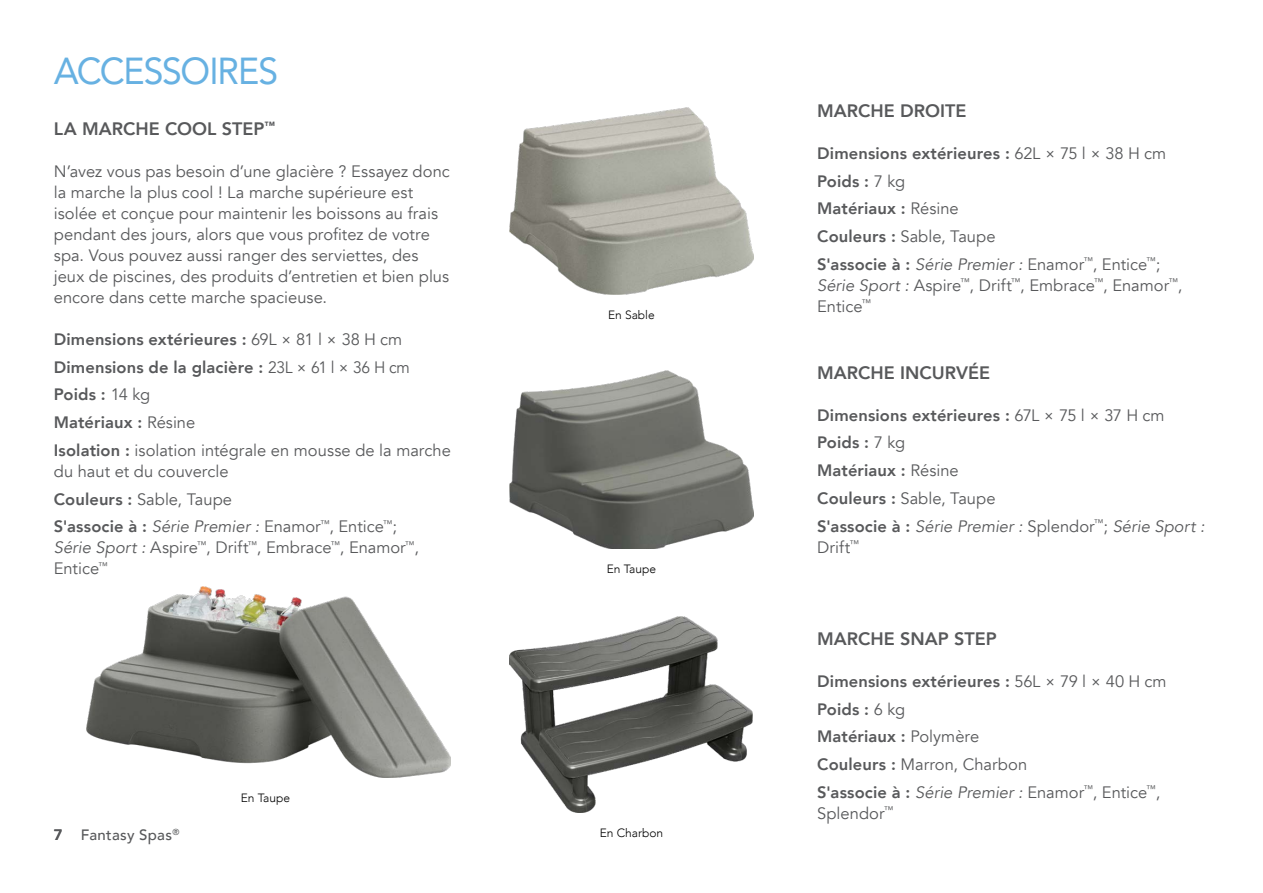
<style>
.page{position:relative;width:1263px;height:893px;background:#fff}
.page>*{position:absolute;margin:0;border:0;box-sizing:border-box;transform-origin:0 0}
.t1{font:37.5px "Avenir";letter-spacing:-.035em;color:#67b1e2;scale:.95 1}
.t2{font:800 18px "Avenir";color:#58595b}
.t3{font:16.5px/21px "Avenir";color:#58595b}
.t4{font:800 16.5px/27.8px "Avenir";letter-spacing:.005em;color:#58595b}
.t5{font:500 15px "Avenir";letter-spacing:.02em;color:#58595b}
.t6{font:300 12px "Avenir";color:#000}
.s1{font-weight:800}
.s2{font-style:italic}
.s3{font-weight:400}
.s4{font-weight:400;font-style:italic}
</style>
<div class="page">
<img style="left:87px;top:586px;width:363px;height:192px">
<img style="left:510px;top:108px;width:243px;height:187px">
<img style="left:510px;top:371px;width:243px;height:178px">
<img style="left:510px;top:616px;width:242px;height:197px">
<h1 class="t1" style="left:54px;top:41px;width:238px">ACCESSOIRES</h1>
<p class="t2" style="left:54px;top:115px;width:223px">LA MARCHE COOL STEP<sup>™</sup></p>
<p class="t3" style="left:54px;top:161px;width:397px">N’avez vous pas besoin d’une glacière ? Essayez donc la marche la plus cool ! La marche supérieure est isolée et conçue pour maintenir les boissons au frais pendant des jours, alors que vous profitez de votre spa. Vous pouvez aussi ranger des serviettes, des jeux de piscines, des produits d’entretien et bien plus encore dans cette marche spacieuse.</p>
<p class="t3" style="left:54px;top:326px;width:398px;line-height:27.8px"><span class="s1">Dimensions extérieures :</span> 69L × 81 l × 38 H cm <span class="s1">Dimensions de la glacière :</span> 23L × 61 l × 36 H cm <span class="s1">Poids :</span> 14 kg<br><span class="s1">Matériaux :</span> Résine<br><span class="s1">Isolation :</span> isolation intégrale en mousse de la marche</p>
<p class="t3" style="left:54px;top:458px;width:345px;line-height:27.8px">du haut et du couvercle<br><span class="s1">Couleurs :</span> Sable, Taupe<br><span class="s1">S'associe à :</span> <span class="s2">Série Premier :</span> Enamor<sup>™</sup>, Entice<sup>™</sup>;</p>
<p class="t3" style="left:54px;top:537px;width:367px"><span class="s2">Série Sport :</span> Aspire<sup>™</sup>, Drift<sup>™</sup>, Embrace<sup>™</sup>, Enamor<sup>™</sup>,<br>Entice<sup>™</sup></p>
<p class="t5" style="left:54px;top:821px;width:127px"><span class="s1">7</span> Fantasy Spas<sup>®</sup></p>
<p class="t6" style="left:241px;top:790px;width:51px">En Taupe</p>
<p class="t6" style="left:608px;top:307px;width:48px">En Sable</p>
<p class="t6" style="left:607px;top:562px;width:51px">En Taupe</p>
<p class="t6" style="left:600px;top:825px;width:65px">En Charbon</p>
<p class="t2" style="left:817px;top:97px;width:151px">MARCHE DROITE</p>
<p class="t4" style="left:817px;top:139px;width:350px">Dimensions extérieures : <span class="s3">62L × 75 l × 38 H cm<br></span>Poids : <span class="s3">7 kg<br></span>Matériaux : <span class="s3">Résine<br></span>Couleurs : <span class="s3">Sable, Taupe<br></span>S'associe à : <span class="s4">Série Premier :</span> <span class="s3">Enamor</span><sup>™</sup><span class="s3">, Entice</span><sup>™</sup><span class="s3">;</span></p>
<p class="t3" style="left:817px;top:275px;width:367px"><span class="s2">Série Sport :</span> Aspire<sup>™</sup>, Drift<sup>™</sup>, Embrace<sup>™</sup>, Enamor<sup>™</sup>,<br>Entice<sup>™</sup></p>
<p class="t2" style="left:817px;top:358px;width:174px">MARCHE INCURVÉE</p>
<p class="t4" style="left:817px;top:401px;width:389px">Dimensions extérieures : <span class="s3">67L × 75 l × 37 H cm<br></span>Poids : <span class="s3">7 kg<br></span>Matériaux : <span class="s3">Résine<br></span>Couleurs : <span class="s3">Sable, Taupe<br></span>S'associe à : <span class="s4">Série Premier :</span> <span class="s3">Splendor</span><sup>™</sup><span class="s3">;</span> <span class="s4">Série Sport :</span></p>
<p class="t3" style="left:817px;top:537px;width:43px">Drift<sup>™</sup></p>
<p class="t2" style="left:817px;top:625px;width:181px">MARCHE SNAP STEP</p>
<p class="t4" style="left:817px;top:667px;width:351px">Dimensions extérieures : <span class="s3">56L × 79 l × 40 H cm<br></span>Poids : <span class="s3">6 kg<br></span>Matériaux : <span class="s3">Polymère<br></span>Couleurs : <span class="s3">Marron, Charbon<br></span>S'associe à : <span class="s4">Série Premier :</span> <span class="s3">Enamor</span><sup>™</sup><span class="s3">, Entice</span><sup>™</sup><span class="s3">,</span></p>
<p class="t3" style="left:817px;top:803px;width:78px">Splendor<sup>™</sup></p>
</div>
